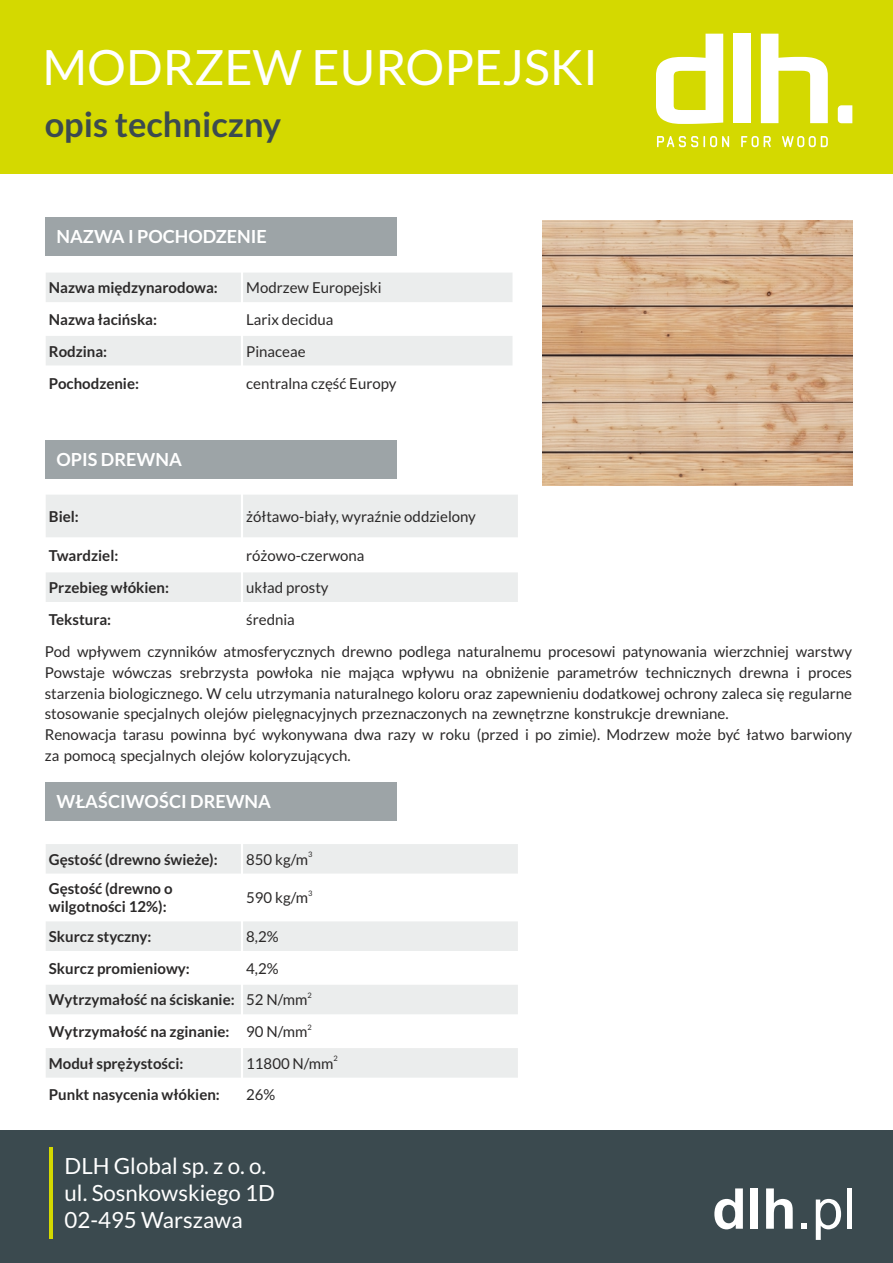
<style>
.page{position:relative;width:893px;height:1263px;background:#fff}
.page>*{position:absolute;margin:0;border:0;box-sizing:border-box;transform-origin:0 0}
.t1{font:700 56.25px "Arial";color:#fff}
.t2{font:48.6px "Lato";color:#fff}
.t3{font:700 34.5px "Lato";color:#3b4a4f}
.t4{font:22.35px/26.7px "Lato";color:#fff}
.t5{font:700 18px "Lato";color:#fff}
.t6{font:15px/20.7px "Lato";color:#2b2929}
.t7{font:700 15px/18px "Lato";color:#2b2929}
.t8{font:7.5px "Lato";color:#2b2929}
.s1{font-weight:400}
</style>
<div class="page">
<div style="left:0;top:1130px;width:893px;height:133px;background:#3b4a4f"></div>
<div style="left:0;top:0;width:893px;height:173px;background:#d4d900"></div>
<hr style="left:49px;top:1147px;width:4px;height:92px;background:#d4d900">
<svg style="left:741px;top:136px;width:30px;height:11px"></svg>
<svg style="left:782px;top:136px;width:46px;height:11px"></svg>
<svg style="left:656px;top:34px;width:67px;height:90px"></svg>
<div style="left:733px;top:34px;width:18px;height:89px;background:#fff"></div>
<svg style="left:761px;top:34px;width:67px;height:89px"></svg>
<svg style="left:838px;top:105px;width:14px;height:18px"></svg>
<svg style="left:657px;top:136px;width:72px;height:11px"></svg>
<div style="left:46px;top:218px;width:351px;height:38px;background:#9da4a7"></div>
<div style="left:45px;top:271px;width:197px;height:32px;background:#ebeded"></div>
<div style="left:242px;top:271px;width:272px;height:32px;background:#ebeded"></div>
<div style="left:45px;top:335px;width:197px;height:31px;background:#ebeded"></div>
<div style="left:242px;top:335px;width:272px;height:31px;background:#ebeded"></div>
<hr style="left:44px;top:270px;width:2px;height:130px;background:#fff">
<hr style="left:241px;top:270px;width:2px;height:130px;background:#fff">
<hr style="left:512px;top:270px;width:3px;height:130px;background:#fff">
<hr style="left:44px;top:365px;width:471px;height:3px;background:#fff">
<hr style="left:44px;top:334px;width:471px;height:2px;background:#fff">
<hr style="left:44px;top:302px;width:471px;height:2px;background:#fff">
<hr style="left:44px;top:270px;width:471px;height:3px;background:#fff">
<div style="left:46px;top:441px;width:351px;height:38px;background:#9da4a7"></div>
<div style="left:45px;top:493px;width:197px;height:45px;background:#ebeded"></div>
<div style="left:242px;top:493px;width:277px;height:45px;background:#ebeded"></div>
<div style="left:45px;top:571px;width:197px;height:32px;background:#ebeded"></div>
<div style="left:242px;top:571px;width:277px;height:32px;background:#ebeded"></div>
<hr style="left:44px;top:492px;width:2px;height:144px;background:#fff">
<hr style="left:241px;top:492px;width:2px;height:144px;background:#fff">
<hr style="left:518px;top:492px;width:2px;height:144px;background:#fff">
<hr style="left:44px;top:602px;width:476px;height:2px;background:#fff">
<hr style="left:44px;top:570px;width:476px;height:2px;background:#fff">
<hr style="left:44px;top:537px;width:476px;height:2px;background:#fff">
<hr style="left:44px;top:492px;width:476px;height:3px;background:#fff">
<img style="left:543px;top:221px;width:309px;height:264px">
<div style="left:46px;top:783px;width:351px;height:38px;background:#9da4a7"></div>
<div style="left:45px;top:843px;width:197px;height:32px;background:#ebeded"></div>
<div style="left:242px;top:843px;width:277px;height:32px;background:#ebeded"></div>
<div style="left:45px;top:920px;width:197px;height:32px;background:#ebeded"></div>
<div style="left:242px;top:920px;width:277px;height:32px;background:#ebeded"></div>
<div style="left:45px;top:984px;width:197px;height:31px;background:#ebeded"></div>
<div style="left:242px;top:984px;width:277px;height:31px;background:#ebeded"></div>
<div style="left:45px;top:1047px;width:197px;height:32px;background:#ebeded"></div>
<div style="left:242px;top:1047px;width:277px;height:32px;background:#ebeded"></div>
<hr style="left:44px;top:842px;width:2px;height:269px;background:#fff">
<hr style="left:241px;top:842px;width:2px;height:269px;background:#fff">
<hr style="left:518px;top:842px;width:2px;height:269px;background:#fff">
<hr style="left:44px;top:1078px;width:476px;height:2px;background:#fff">
<hr style="left:44px;top:1046px;width:476px;height:2px;background:#fff">
<hr style="left:44px;top:1014px;width:476px;height:2px;background:#fff">
<hr style="left:44px;top:983px;width:476px;height:2px;background:#fff">
<hr style="left:44px;top:951px;width:476px;height:2px;background:#fff">
<hr style="left:44px;top:919px;width:476px;height:2px;background:#fff">
<hr style="left:44px;top:873px;width:476px;height:3px;background:#fff">
<hr style="left:44px;top:842px;width:476px;height:2px;background:#fff">
<h2 class="t2" style="left:42px;top:46px;width:557px">MODRZEW EUROPEJSKI</h2>
<h3 class="t3" style="left:45px;top:109px;width:238px">opis techniczny</h3>
<p class="t5" style="left:57px;top:229px;width:212px">NAZWA I POCHODZENIE</p>
<p class="t7" style="left:49px;top:280px;width:171px">Nazwa międzynarodowa:</p>
<p class="t6" style="left:246px;top:278px;width:137px">Modrzew Europejski</p>
<p class="t7" style="left:49px;top:311px;width:110px">Nazwa łacińska:</p>
<p class="t6" style="left:246px;top:310px;width:89px">Larix decidua</p>
<p class="t7" style="left:49px;top:343px;width:60px">Rodzina:</p>
<p class="t6" style="left:246px;top:342px;width:61px">Pinaceae</p>
<p class="t7" style="left:49px;top:375px;width:92px">Pochodzenie:</p>
<p class="t6" style="left:246px;top:374px;width:152px">centralna część Europy</p>
<p class="t5" style="left:57px;top:452px;width:127px">OPIS DREWNA</p>
<p class="t7" style="left:49px;top:508px;width:31px">Biel:</p>
<p class="t6" style="left:246px;top:507px;width:231px">żółtawo-biały, wyraźnie oddzielony</p>
<p class="t7" style="left:49px;top:547px;width:71px">Twardziel:</p>
<p class="t6" style="left:246px;top:546px;width:120px">różowo-czerwona</p>
<p class="t7" style="left:49px;top:579px;width:122px">Przebieg włókien:</p>
<p class="t6" style="left:246px;top:578px;width:84px">układ prosty</p>
<p class="t7" style="left:49px;top:611px;width:64px">Tekstura:</p>
<p class="t6" style="left:45px;top:604px;width:809px;line-height:32.5px;text-indent:201px">średnia<br>Pod wpływem czynników atmosferycznych drewno podlega naturalnemu procesowi patynowania wierzchniej warstwy</p>
<p class="t6" style="left:45px;top:663px;width:809px">Powstaje wówczas srebrzysta powłoka nie mająca wpływu na obniżenie parametrów technicznych drewna i proces starzenia biologicznego. W celu utrzymania naturalnego koloru oraz zapewnieniu dodatkowej ochrony zaleca się regularne stosowanie specjalnych olejów pielęgnacyjnych przeznaczonych na zewnętrzne konstrukcje drewniane.<br>Renowacja tarasu powinna być wykonywana dwa razy w roku (przed i po zimie). Modrzew może być łatwo barwiony za pomocą specjalnych olejów koloryzujących.</p>
<p class="t5" style="left:57px;top:794px;width:216px">WŁAŚCIWOŚCI DREWNA</p>
<p class="t7" style="left:49px;top:851px;width:170px">Gęstość (drewno świeże):</p>
<p class="t8" style="left:308px;top:851px;width:6px">3</p>
<p class="t6" style="left:246px;top:850px;width:63px">850 kg/m</p>
<p class="t7" style="left:49px;top:881px;width:125px">Gęstość (drewno o wilgotności 12%):</p>
<p class="t8" style="left:308px;top:890px;width:6px">3</p>
<p class="t6" style="left:246px;top:888px;width:63px">590 kg/m</p>
<p class="t7" style="left:49px;top:928px;width:104px">Skurcz styczny:</p>
<p class="t6" style="left:246px;top:927px;width:34px">8,2%</p>
<p class="t7" style="left:49px;top:960px;width:142px">Skurcz promieniowy:</p>
<p class="t6" style="left:246px;top:959px;width:34px">4,2%</p>
<p class="t7" style="left:49px;top:992px;width:187px">Wytrzymałość na ściskanie:</p>
<p class="t8" style="left:307px;top:992px;width:6px">2</p>
<p class="t6" style="left:246px;top:990px;width:63px">52 N/mm</p>
<p class="t7" style="left:49px;top:1023px;width:182px">Wytrzymałość na zginanie:</p>
<p class="t8" style="left:307px;top:1023px;width:6px">2</p>
<p class="t6" style="left:246px;top:1022px;width:63px">90 N/mm</p>
<p class="t7" style="left:49px;top:1055px;width:136px">Moduł sprężystości:</p>
<p class="t8" style="left:334px;top:1055px;width:6px">2</p>
<p class="t6" style="left:246px;top:1054px;width:89px">11800 N/mm</p>
<p class="t7" style="left:49px;top:1087px;width:172px">Punkt nasycenia włókien:</p>
<p class="t6" style="left:246px;top:1085px;width:31px">26%</p>
<h3 class="t4" style="left:65px;top:1154px;width:212px">DLH Global sp. z o. o. ul. Sosnkowskiego 1D<br>02-495 Warszawa</h3>
<h1 class="t1" style="left:712px;top:1188px;width:145px">dlh<span class="s1">.pl</span></h1>
</div>
